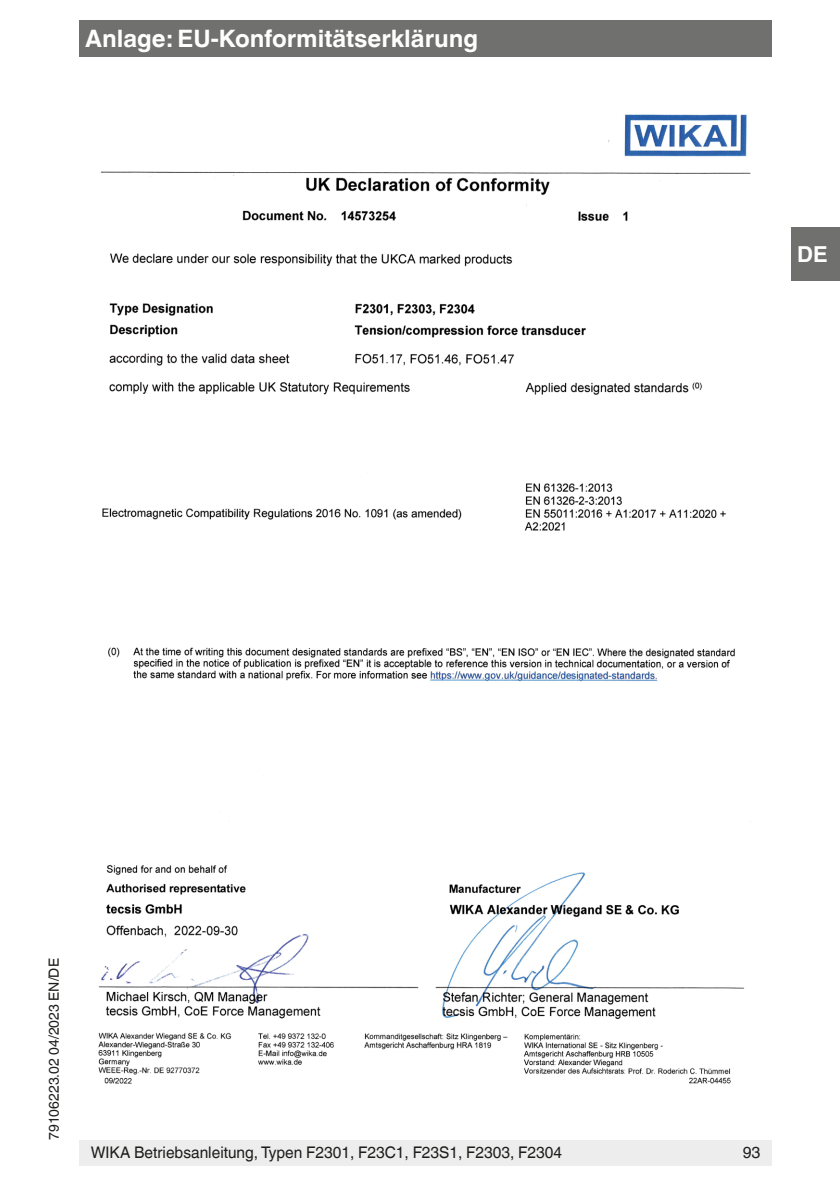
<style>
.page{position:relative;width:840px;height:1191px;background:#fff}
.page>*{position:absolute;margin:0;border:0;box-sizing:border-box;transform-origin:0 0}
.t1{font:700 24px "Helvetica World";color:#fff}
.t2{font:700 22px "Helvetica World";color:#fff}
.t3{font:16px "Helvetica World";color:#1d1d1b}
.t4{font:14px "Helvetica World";color:#1d1d1b}
</style>
<div class="page">
<div style="left:79px;top:1140px;width:692px;height:25px;background:#ededed"></div>
<div style="left:79px;top:20px;width:692px;height:37px;background:#70706f"></div>
<div style="left:791px;top:227px;width:48px;height:54px;background:#70706f"></div>
<img style="left:98px;top:114px;width:653px;height:970px">
<h1 class="t1" style="left:85px;top:25px;width:394px">Anlage: EU-Konformitätserklärung</h1>
<h2 class="t2" style="left:796px;top:241px;width:32px">DE</h2>
<p class="t4" style="left:46px;top:1140px;width:183px;rotate:-90deg">79106223.02 04/2023 EN/DE</p>
<p class="t3" style="left:91px;top:1143px;width:472px">WIKA Betriebsanleitung, Typen F2301, F23C1, F23S1, F2303, F2304</p>
<p class="t3" style="left:742px;top:1143px;width:19px">93</p>
</div>
